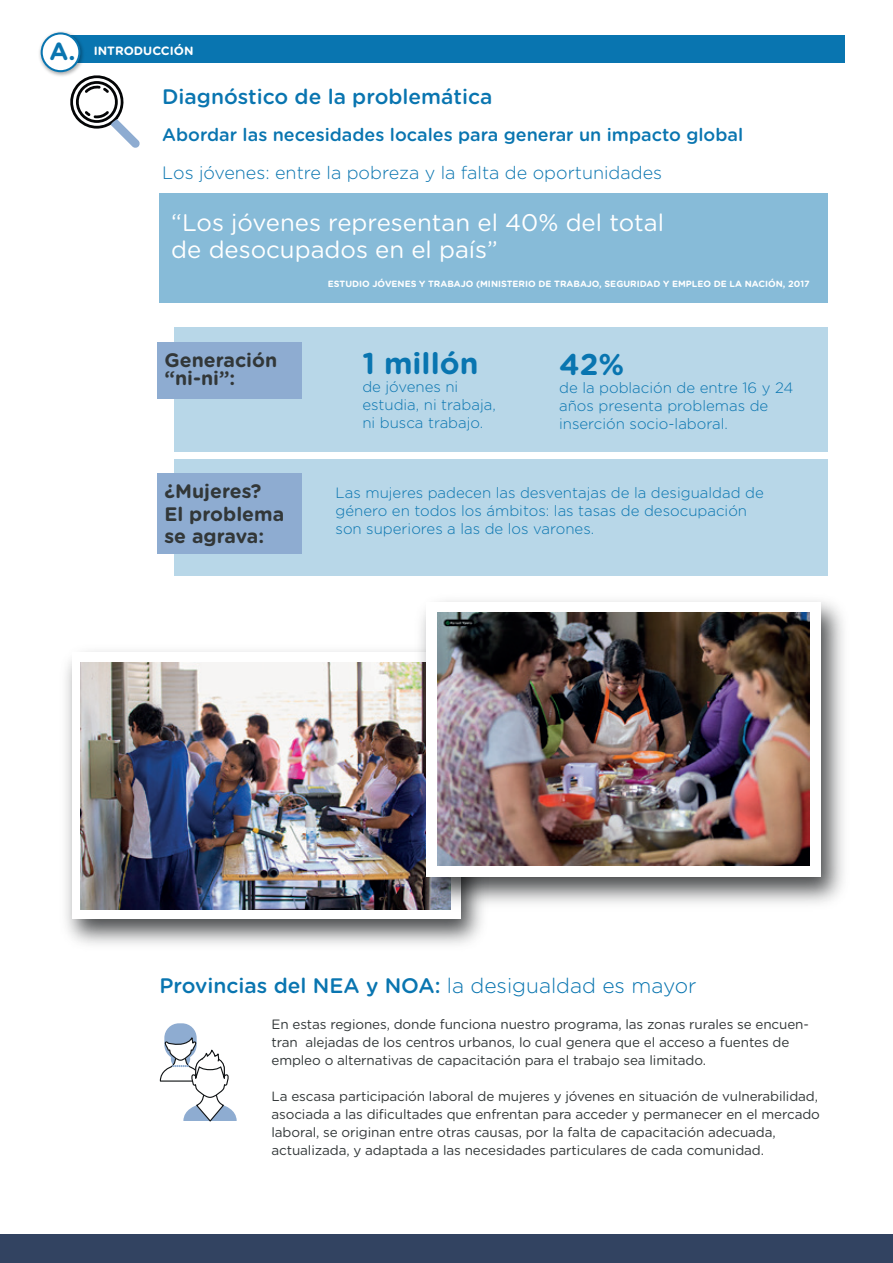
<style>
.page{position:relative;width:893px;height:1263px;background:#fff}
.page>*{position:absolute;margin:0;border:0;box-sizing:border-box;transform-origin:0 0}
.t1{font:700 30px "Gotham Rounded";color:#0975b0}
.t2{font:24px/27px "Gotham Rounded";color:#fff}
.t3{font:500 21px "Gotham Rounded";color:#0975b0}
.t4{font:700 19.5px/22.5px "Gotham Rounded";color:#323738}
.t5{font:500 18px "Gotham Rounded";color:#0975b0}
.t6{font:300 18px "Gotham Rounded";color:#0975b0}
.t7{font:300 15px/18px "Gotham Rounded";color:#0975b0}
.t8{font:13.5px/18px "Gotham Rounded";letter-spacing:-.01em;color:#323738}
.t9{font:700 12px "Gotham Rounded";color:#fff}
.t10{font:700 9px "Gotham Rounded";color:#fff}
.s1{font-size:24.75px;color:#0975b0}
.s2{font-weight:300}
</style>
<div class="page">
<div style="left:58px;top:35px;width:786px;height:27px;background:#0975b0"></div>
<img style="left:39px;top:31px;width:25px;height:31px">
<div style="left:0;top:1234px;width:893px;height:29px;background:#324361"></div>
<div style="left:164px;top:1023px;width:33px;height:36px;background:#8eacd1;border-radius:15px"></div>
<svg style="left:159px;top:1036px;width:78px;height:86px"></svg>
<div style="left:175px;top:327px;width:653px;height:125px;background:#b8d7e8"></div>
<div style="left:175px;top:459px;width:653px;height:116px;background:#b8d7e8"></div>
<div style="left:160px;top:194px;width:668px;height:109px;background:#87bbd8"></div>
<div style="left:158px;top:342px;width:144px;height:57px;background:#8eacd1"></div>
<div style="left:158px;top:473px;width:144px;height:80px;background:#8eacd1"></div>
<svg style="left:41px;top:32px;width:99px;height:116px"></svg>
<img style="left:65px;top:651px;width:417px;height:294px">
<div style="left:72px;top:652px;width:389px;height:267px;background:#fff"></div>
<img style="left:81px;top:663px;width:327px;height:246px">
<img style="left:408px;top:600px;width:436px;height:316px">
<div style="left:426px;top:602px;width:395px;height:275px;background:#fff"></div>
<img style="left:438px;top:613px;width:372px;height:252px">
<p class="t9" style="left:50px;top:42px;width:145px"><span class="s1">A.</span> INTRODUCCIÓN</p>
<h3 class="t3" style="left:162px;top:81px;width:332px">Diagnóstico de la problemática</h3>
<h3 class="t5" style="left:162px;top:122px;width:582px">Abordar las necesidades locales para generar un impacto global</h3>
<h3 class="t6" style="left:162px;top:160px;width:501px">Los jóvenes: entre la pobreza y la falta de oportunidades</h3>
<h2 class="t2" style="left:171px;top:208px;width:494px">“Los jóvenes representan el 40% del total de desocupados en el país”</h2>
<p class="t10" style="left:328px;top:277px;width:483px">ESTUDIO JÓVENES Y TRABAJO (MINISTERIO DE TRABAJO, SEGURIDAD Y EMPLEO DE LA NACIÓN, 2017</p>
<h3 class="t4" style="left:164px;top:351px;width:114px;line-height:18px">Generación “ni-ni”:</h3>
<h3 class="t4" style="left:164px;top:479px;width:121px">¿Mujeres?<br>El problema se agrava:</h3>
<h1 class="t1" style="left:362px;top:341px;width:117px">1 millón</h1>
<p class="t7" style="left:362px;top:377px;width:135px">de jóvenes ni estudia, ni trabaja, ni busca trabajo.</p>
<h1 class="t1" style="left:559px;top:342px;width:67px">42%</h1>
<p class="t7" style="left:559px;top:377px;width:236px">de la población de entre 16 y 24 años presenta problemas de inserción socio-laboral.</p>
<p class="t7" style="left:336px;top:483px;width:430px">Las mujeres padecen las desventajas de la desigualdad de género en todos los ámbitos: las tasas de desocupación son superiores a las de los varones.</p>
<h3 class="t3" style="left:160px;top:971px;width:538px">Provincias del NEA y NOA: <span class="s2">la desigualdad es mayor</span></h3>
<p class="t8" style="left:272px;top:1014px;width:539px">En estas regiones, donde funciona nuestro programa, las zonas rurales se encuen&shy;tran alejadas de los centros urbanos, lo cual genera que el acceso a fuentes de empleo o alternativas de capacitación para el trabajo sea limitado.</p>
<p class="t8" style="left:272px;top:1086px;width:550px">La escasa participación laboral de mujeres y jóvenes en situación de vulnerabilidad, asociada a las dificultades que enfrentan para acceder y permanecer en el mercado laboral, se originan entre otras causas, por la falta de capacitación adecuada, actualizada, y adaptada a las necesidades particulares de cada comunidad.</p>
</div>
